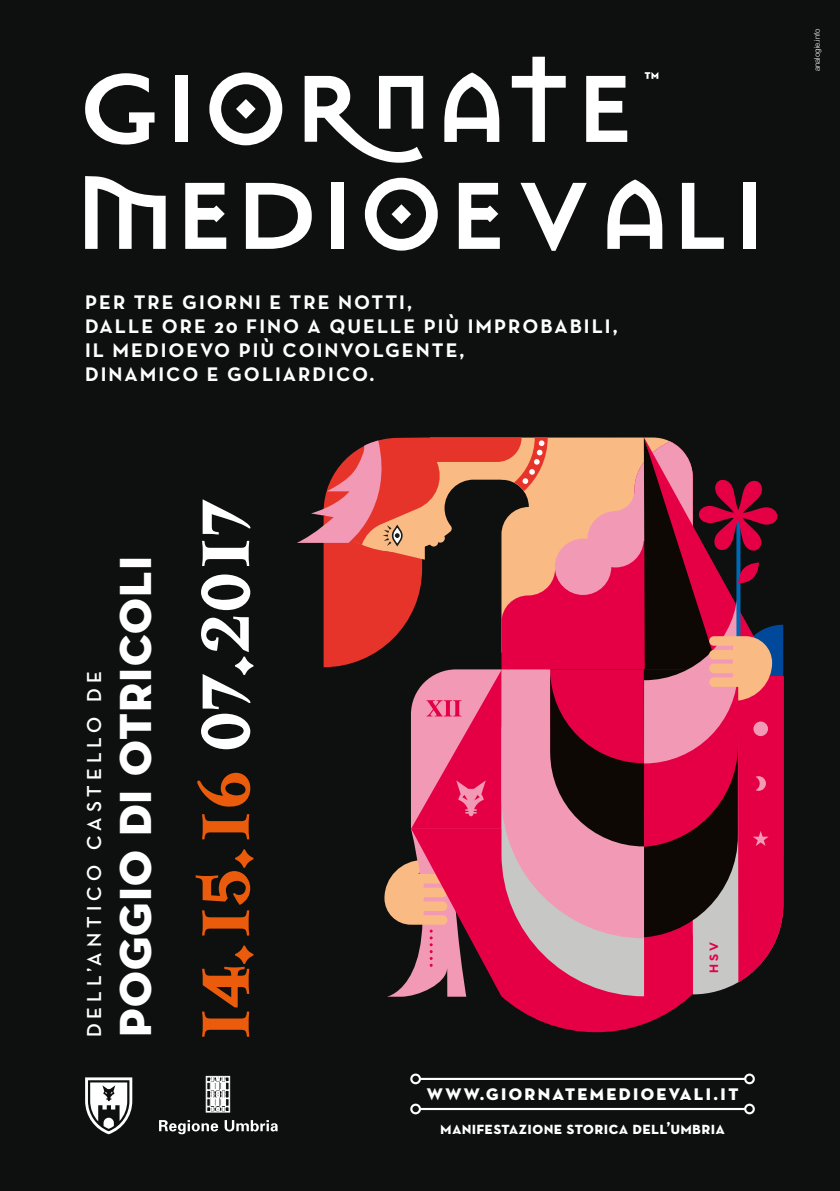
<style>
.page{position:relative;width:840px;height:1191px;background:#fff}
.page>*{position:absolute;margin:0;border:0;box-sizing:border-box;transform-origin:0 0}
.t1{font:700 104.2px "Mason Alternate";letter-spacing:-.09em;color:#ea5b0c}
.t2{font:45.8px "Neutra Disp Titling";letter-spacing:.03em;color:#fff}
.t3{font:700 20.6px "Neutra Disp";letter-spacing:.25em;color:#fff}
.t4{font:20px/24px "Neutra Text Bold SC";letter-spacing:.1em;color:#fff}
.t5{font:17.6px "Neutra Text Bold SC";letter-spacing:.01em;color:#fff}
.t6{font:17.2px "Neutra Disp Titling";letter-spacing:.14em;color:#fff}
.t7{font:700 12px "Hurme Geometric Sans 3";color:#e50046}
.t8{font:300 7.8px "Helvetica Neue LT Std";color:#fff}
.s1{color:#fff}
</style>
<div class="page">
<div style="left:0;top:0;width:839px;height:1191px;background:#0e100f"></div>
<hr style="left:419px;top:1108px;width:325px;height:2px;background:#fff">
<div style="left:410px;top:1103px;width:11px;height:11px;border:2px solid #fff;border-radius:50%"></div>
<div style="left:743px;top:1103px;width:11px;height:11px;border:2px solid #fff;border-radius:50%"></div>
<hr style="left:419px;top:1077px;width:325px;height:3px;background:#fff">
<div style="left:410px;top:1073px;width:11px;height:11px;border:2px solid #fff;border-radius:50%"></div>
<div style="left:743px;top:1073px;width:11px;height:11px;border:2px solid #fff;border-radius:50%"></div>
<svg style="left:586px;top:76px;width:41px;height:66px"></svg>
<svg style="left:511px;top:57px;width:54px;height:85px"></svg>
<svg style="left:444px;top:73px;width:55px;height:69px"></svg>
<svg style="left:304px;top:76px;width:119px;height:87px"></svg>
<div style="left:176px;top:76px;width:12px;height:66px;background:#fff"></div>
<svg style="left:85px;top:73px;width:69px;height:72px"></svg>
<svg style="left:209px;top:72px;width:73px;height:73px"></svg>
<div style="left:743px;top:183px;width:12px;height:66px;background:#fff"></div>
<svg style="left:681px;top:183px;width:42px;height:66px"></svg>
<svg style="left:607px;top:179px;width:55px;height:70px"></svg>
<svg style="left:520px;top:183px;width:66px;height:68px"></svg>
<div style="left:331px;top:183px;width:12px;height:66px;background:#fff"></div>
<svg style="left:246px;top:183px;width:65px;height:66px"></svg>
<svg style="left:85px;top:176px;width:80px;height:73px"></svg>
<svg style="left:458px;top:183px;width:41px;height:66px"></svg>
<svg style="left:185px;top:183px;width:41px;height:66px"></svg>
<svg style="left:364px;top:178px;width:73px;height:73px"></svg>
<svg style="left:85px;top:1077px;width:47px;height:57px"></svg>
<svg style="left:159px;top:1120px;width:118px;height:14px"></svg>
<div style="left:206px;top:1076px;width:24px;height:36px;border:1px solid #fff"></div>
<svg style="left:206px;top:1076px;width:23px;height:35px"></svg>
<svg style="left:447px;top:996px;width:244px;height:36px;fill:#e50046"></svg>
<svg style="left:297px;top:437px;width:485px;height:559px"></svg>
<svg style="left:644px;top:72px;width:14px;height:7px"></svg>
<p class="t8" style="left:811px;top:71px;width:44px;rotate:-90deg">analogie.info</p>
<p class="t4" style="left:85px;top:289px;width:533px">PER TRE GIORNI E TRE NOTTI,<br>DALLE ORE 20 FINO A QUELLE PIÙ IMPROBABILI,<br>IL MEDIOEVO PIÙ COINVOLGENTE,<br>DINAMICO E GOLIARDICO.</p>
<p class="t3" style="left:83px;top:1037px;width:368px;rotate:-90deg">DELL’ANTICO CASTELLO DE</p>
<h2 class="t2" style="left:107px;top:1037px;width:483px;rotate:-90deg">POGGIO DI OTRICOLI</h2>
<h1 class="t1" style="left:155px;top:1046px;width:550px;rotate:-90deg">14.15.16 <span class="s1">07.2017</span></h1>
<p class="t7" style="left:705px;top:973px;width:33px;rotate:-90deg">HSV</p>
<p class="t6" style="left:426px;top:1083px;width:313px">WWW.GIORNATEMEDIOEVALI.IT</p>
<p class="t5" style="left:440px;top:1117px;width:286px">manifestazione storica dell’umbria</p>
</div>
